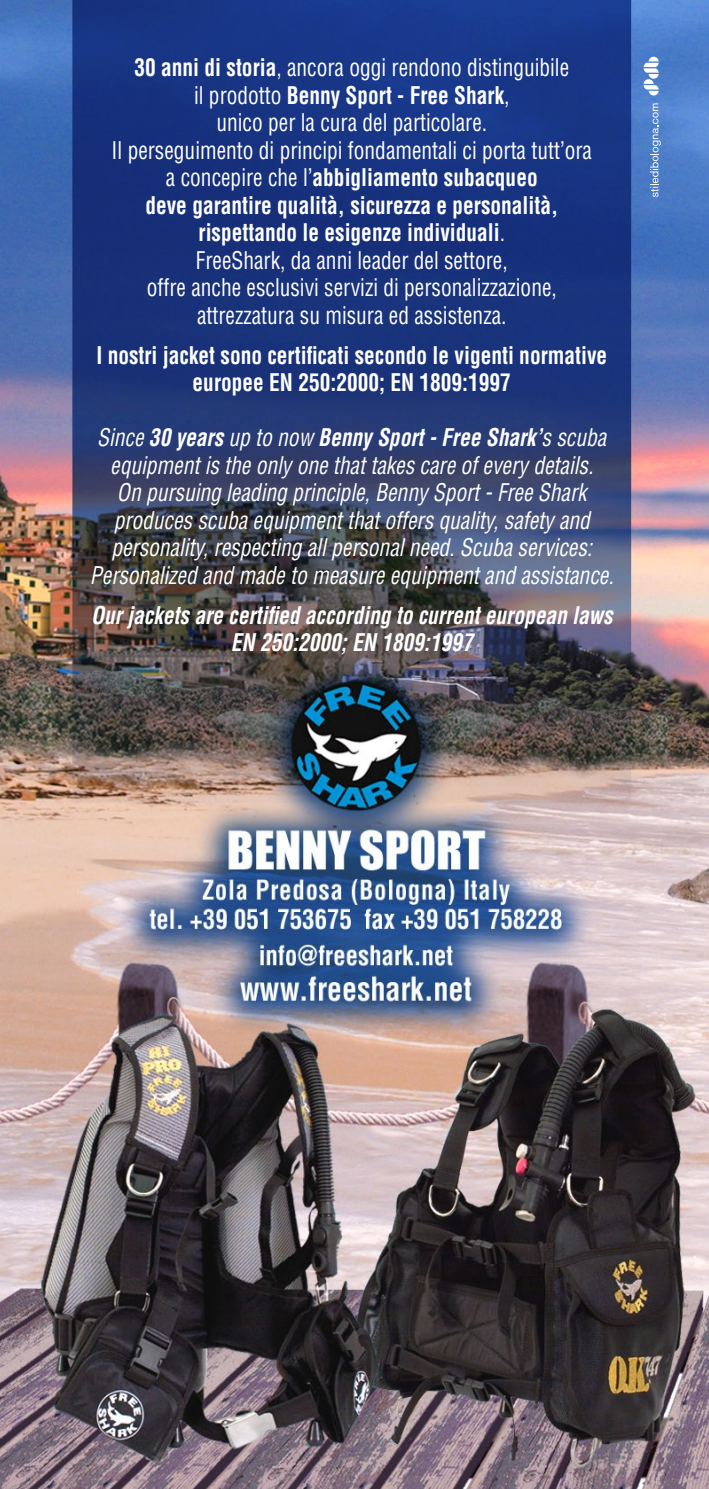
<style>
.page{position:relative;width:709px;height:1489px;background:#fff}
.page>*{position:absolute;margin:0;border:0;box-sizing:border-box;transform-origin:0 0}
.t1{font:condensed 23.75px/27.5px "Helvetica";color:#fff;text-align:center;scale:.9 1}
.t2{font:italic condensed 23.75px/27.5px "Helvetica";color:#fff;text-align:center;scale:.9 1}
.t3{font:700 condensed 23.75px/27.5px "Helvetica";color:#fff;text-align:center;scale:.9 1}
.t4{font:italic 700 condensed 23.75px/27.5px "Helvetica";color:#fff;text-align:center;scale:.9 1}
.s1{font-weight:700}
</style>
<div class="page">
<img style="left:0;top:0;width:709px;height:1488px">
<svg style="left:650px;top:103px;width:11px;height:94px"></svg>
<svg style="left:643px;top:57px;width:15px;height:38px"></svg>
<p class="t1" style="left:112px;top:53px;width:535px"><span class="s1">30 anni di storia</span>, ancora oggi rendono distinguibile<br>il prodotto <span class="s1">Benny Sport - Free Shark</span>,<br>unico per la cura del particolare.<br>Il perseguimento di principi fondamentali ci porta tutt’ora a concepire che l’<span class="s1">abbigliamento subacqueo<br>deve garantire qualità, sicurezza e personalità, rispettando le esigenze individuali</span>.<br>FreeShark, da anni leader del settore,<br>offre anche esclusivi servizi di personalizzazione, attrezzatura su misura ed assistenza.</p>
<p class="t3" style="left:96px;top:341px;width:569px">I nostri jacket sono certificati secondo le vigenti normative europee EN 250:2000; EN 1809:1997</p>
<p class="t2" style="left:90px;top:423px;width:583px">Since <span class="s1">30 years</span> up to now <span class="s1">Benny Sport - Free Shark’</span>s scuba equipment is the only one that takes care of every details.<br>On pursuing leading principle, Benny Sport - Free Shark produces scuba equipment that offers quality, safety and personality, respecting all personal need. Scuba services:<br>Personalized and made to measure equipment and assistance.</p>
<p class="t4" style="left:91px;top:601px;width:581px">Our jackets are certified according to current european laws<br>EN 250:2000; EN 1809:1997</p>
</div>
